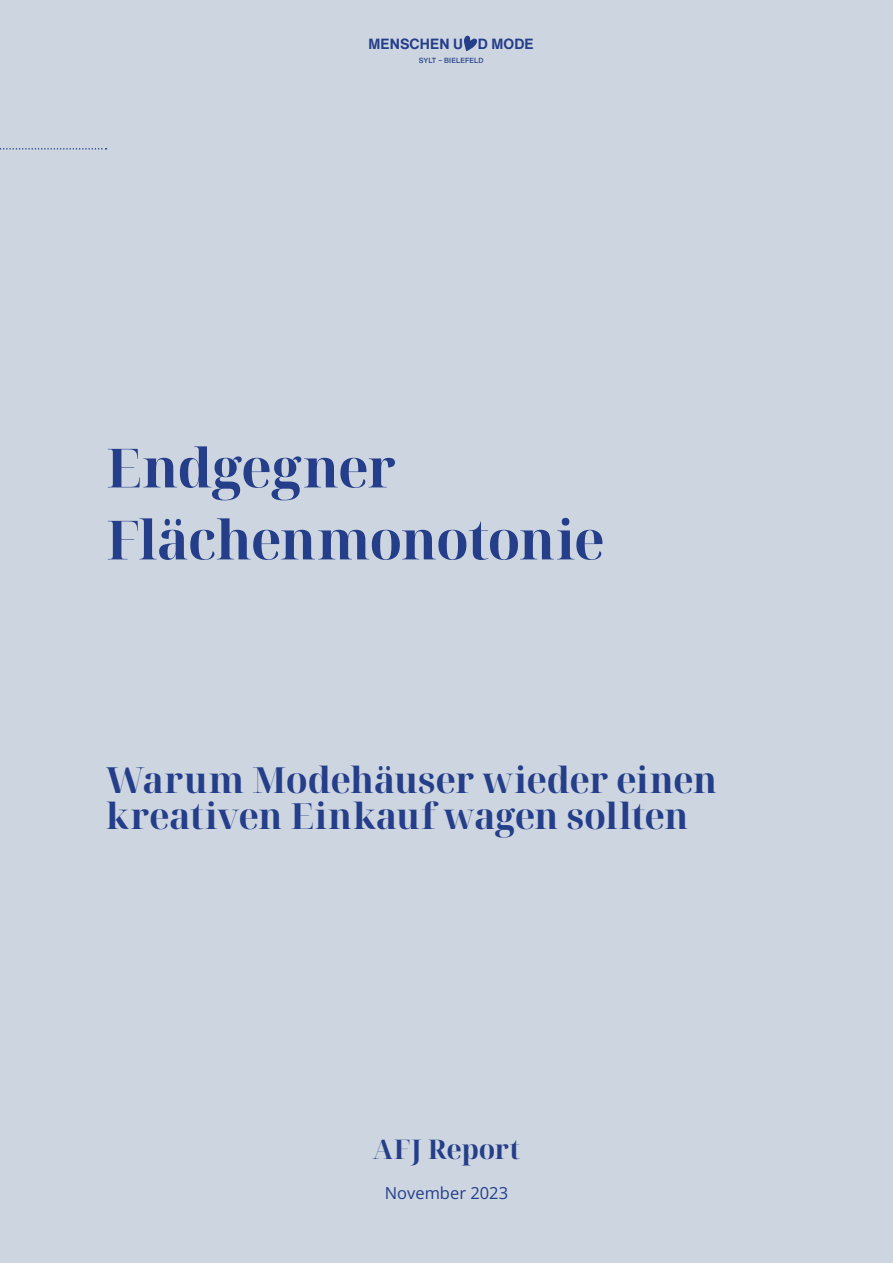
<style>
.page{position:relative;width:893px;height:1263px;background:#cdd5e0}
.page>*{position:absolute;margin:0;border:0;box-sizing:border-box;transform-origin:0 0}
.t1{font:700 54px/72px "Noto Serif Display";letter-spacing:-.02em;color:#253e8a}
.t2{font:700 36px/36px "Noto Serif Display";letter-spacing:-.015em;color:#253e8a}
.t3{font:700 27px "Noto Serif Display";letter-spacing:.01em;color:#253e8a}
.t4{font:16.5px "Open Sans";color:#253e8a}
.t5{font:700 14.4px "Helvetica Now Text";letter-spacing:.01em;color:#253e8a}
.t6{font:500 7.2px "Helvetica Now Text";letter-spacing:.01em;color:#253e8a}
</style>
<div class="page">
<svg style="left:464px;top:36px;width:13px;height:15px"></svg>
<svg style="left:0;top:148px;width:107px;height:2px"></svg>
<p class="t5" style="left:368px;top:33px;width:167px">MENSCHEN U D MODE</p>
<p class="t6" style="left:419px;top:55px;width:66px">SYLT – BIELEFELD</p>
<h1 class="t1" style="left:106px;top:433px;width:500px">Endgegner<br>Flächenmonotonie</h1>
<p class="t2" style="left:106px;top:763px;width:612px">Warum Modehäuser wieder einen kreativen Einkauf wagen sollten</p>
<p class="t3" style="left:372px;top:1131px;width:150px">AFJ Report</p>
<p class="t4" style="left:385px;top:1182px;width:125px">November 2023</p>
</div>
